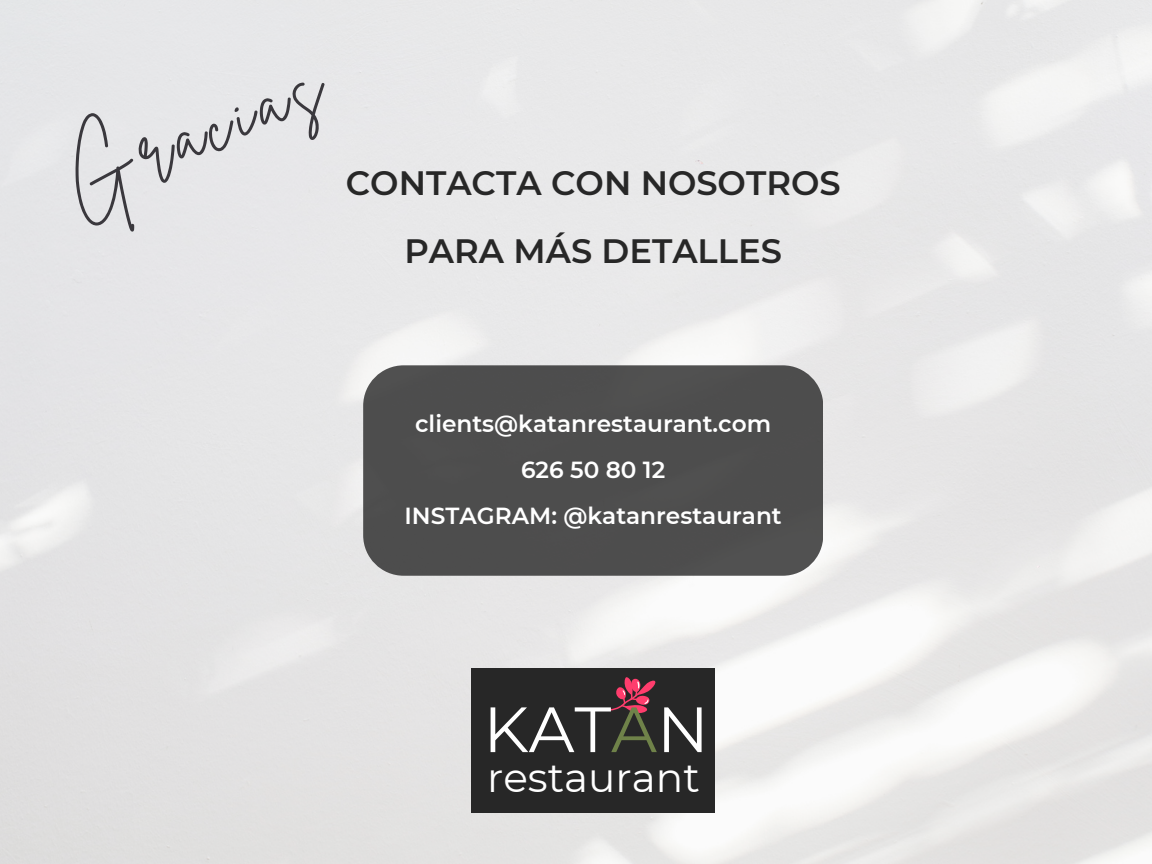
<style>
.page{position:relative;width:1152px;height:864px;background:#fff}
.page>*{position:absolute;margin:0;border:0;box-sizing:border-box;transform-origin:0 0}
.t1{font:78.9px "Brittany Signature";color:#3a383d}
.t2{font:63.9px "Montserrat";color:#fff}
.t3{font:40.65px "Montserrat";color:#fff}
.t4{font:600 33.75px/67.5px "Montserrat";color:#272727;text-align:center}
.t5{font:600 23.25px "Montserrat";color:#fff}
.s1{color:#6f8249}
</style>
<div class="page">
<img style="left:0;top:0;width:1152px;height:864px">
<div style="left:471px;top:669px;width:244px;height:144px;background:#272727"></div>
<svg style="left:609px;top:677px;width:47px;height:36px"></svg>
<div style="left:363px;top:365px;width:460px;height:211px;background:#4d4d4d;border-radius:40px"></div>
<p class="t1" style="left:47px;top:134px;width:274px;rotate:-22deg">Gracias</p>
<p class="t4" style="left:346px;top:150px;width:496px">CONTACTA CON NOSOTROS<br>PARA MÁS DETALLES</p>
<p class="t5" style="left:415px;top:409px;width:358px">clients@katanrestaurant.com</p>
<p class="t5" style="left:521px;top:455px;width:146px">626 50 80 12</p>
<p class="t5" style="left:405px;top:501px;width:379px">INSTAGRAM: @katanrestaurant</p>
<p class="t2" style="left:483px;top:690px;width:227px">KAT<span class="s1">A</span>N</p>
<p class="t3" style="left:487px;top:753px;width:214px">restaurant</p>
</div>
